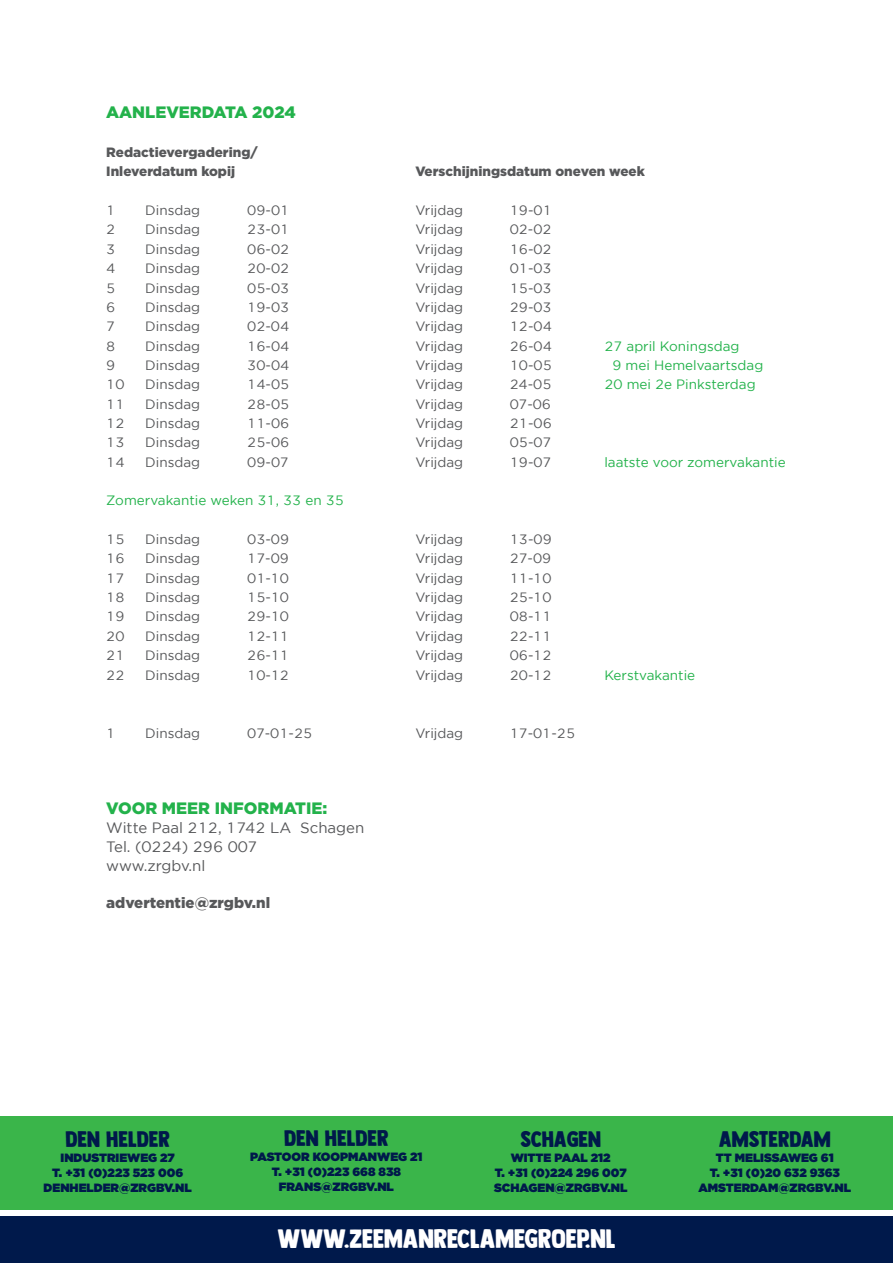
<style>
.page{position:relative;width:893px;height:1263px;background:#fff}
.page>*{position:absolute;margin:0;border:0;box-sizing:border-box;transform-origin:0 0}
.t1{font:26.7px "Longreach";color:#fff}
.t2{font:22.5px "Longreach";color:#00194b}
.t3{font:900 16.5px "Gotham";color:#23b24b}
.t4{font:15px/18.8px "Gotham";color:#57585a}
.t5{font:900 15px "Gotham";color:#57585a}
.t6{font:13.5px "Gotham";color:#57585a}
.t7{font:13.5px "Gotham";color:#23b24b}
.t8{font:900 13.5px/19.4px "Gotham";color:#57585a}
.t9{font:900 12px/15px "Gotham";color:#00194b;text-align:center}
</style>
<div class="page">
<div style="left:0;top:1213px;width:893px;height:50px;background:#00194b"></div>
<div style="left:0;top:1116px;width:893px;height:96px;background:#3ab54a"></div>
<div style="left:0;top:1210px;width:893px;height:5px;background:#fff"></div>
<p class="t3" style="left:106px;top:103px;width:191px">AANLEVERDATA 2024</p>
<p class="t8" style="left:106px;top:142px;width:153px">Redactievergadering/<br>Inleverdatum kopij</p>
<p class="t8" style="left:415px;top:162px;width:231px">Verschijningsdatum oneven week</p>
<p class="t6" style="left:106px;top:203px;width:11px">1</p>
<p class="t6" style="left:145px;top:203px;width:56px">Dinsdag</p>
<p class="t6" style="left:247px;top:203px;width:43px">09-01</p>
<p class="t6" style="left:415px;top:203px;width:49px">Vrijdag</p>
<p class="t6" style="left:510px;top:203px;width:43px">19-01</p>
<p class="t6" style="left:106px;top:222px;width:11px">2</p>
<p class="t6" style="left:145px;top:222px;width:56px">Dinsdag</p>
<p class="t6" style="left:247px;top:222px;width:43px">23-01</p>
<p class="t6" style="left:415px;top:222px;width:49px">Vrijdag</p>
<p class="t6" style="left:510px;top:222px;width:43px">02-02</p>
<p class="t6" style="left:106px;top:242px;width:11px">3</p>
<p class="t6" style="left:145px;top:242px;width:56px">Dinsdag</p>
<p class="t6" style="left:247px;top:242px;width:43px">06-02</p>
<p class="t6" style="left:415px;top:242px;width:49px">Vrijdag</p>
<p class="t6" style="left:510px;top:242px;width:43px">16-02</p>
<p class="t6" style="left:106px;top:261px;width:11px">4</p>
<p class="t6" style="left:145px;top:261px;width:56px">Dinsdag</p>
<p class="t6" style="left:247px;top:261px;width:43px">20-02</p>
<p class="t6" style="left:415px;top:261px;width:49px">Vrijdag</p>
<p class="t6" style="left:510px;top:261px;width:43px">01-03</p>
<p class="t6" style="left:106px;top:280px;width:11px">5</p>
<p class="t6" style="left:145px;top:280px;width:56px">Dinsdag</p>
<p class="t6" style="left:247px;top:280px;width:43px">05-03</p>
<p class="t6" style="left:415px;top:280px;width:49px">Vrijdag</p>
<p class="t6" style="left:510px;top:280px;width:43px">15-03</p>
<p class="t6" style="left:106px;top:300px;width:11px">6</p>
<p class="t6" style="left:145px;top:300px;width:56px">Dinsdag</p>
<p class="t6" style="left:247px;top:300px;width:43px">19-03</p>
<p class="t6" style="left:415px;top:300px;width:49px">Vrijdag</p>
<p class="t6" style="left:510px;top:300px;width:43px">29-03</p>
<p class="t6" style="left:106px;top:319px;width:11px">7</p>
<p class="t6" style="left:145px;top:319px;width:56px">Dinsdag</p>
<p class="t6" style="left:247px;top:319px;width:43px">02-04</p>
<p class="t6" style="left:415px;top:319px;width:49px">Vrijdag</p>
<p class="t6" style="left:510px;top:319px;width:44px">12-04</p>
<p class="t6" style="left:106px;top:338px;width:11px">8</p>
<p class="t6" style="left:145px;top:338px;width:56px">Dinsdag</p>
<p class="t6" style="left:247px;top:338px;width:44px">16-04</p>
<p class="t6" style="left:415px;top:338px;width:49px">Vrijdag</p>
<p class="t6" style="left:510px;top:338px;width:44px">26-04</p>
<p class="t7" style="left:604px;top:338px;width:137px">27 april Koningsdag</p>
<p class="t6" style="left:106px;top:358px;width:11px">9</p>
<p class="t6" style="left:145px;top:358px;width:56px">Dinsdag</p>
<p class="t6" style="left:247px;top:358px;width:44px">30-04</p>
<p class="t6" style="left:415px;top:358px;width:49px">Vrijdag</p>
<p class="t6" style="left:510px;top:358px;width:44px">10-05</p>
<p class="t7" style="left:612px;top:358px;width:152px">9 mei Hemelvaartsdag</p>
<p class="t6" style="left:106px;top:377px;width:20px">10</p>
<p class="t6" style="left:145px;top:377px;width:56px">Dinsdag</p>
<p class="t6" style="left:247px;top:377px;width:44px">14-05</p>
<p class="t6" style="left:415px;top:377px;width:49px">Vrijdag</p>
<p class="t6" style="left:510px;top:377px;width:43px">24-05</p>
<p class="t7" style="left:604px;top:377px;width:153px">20 mei 2e Pinksterdag</p>
<p class="t6" style="left:106px;top:396px;width:20px">11</p>
<p class="t6" style="left:145px;top:396px;width:56px">Dinsdag</p>
<p class="t6" style="left:247px;top:396px;width:44px">28-05</p>
<p class="t6" style="left:415px;top:396px;width:49px">Vrijdag</p>
<p class="t6" style="left:510px;top:396px;width:43px">07-06</p>
<p class="t6" style="left:106px;top:416px;width:20px">12</p>
<p class="t6" style="left:145px;top:416px;width:56px">Dinsdag</p>
<p class="t6" style="left:247px;top:416px;width:44px">11-06</p>
<p class="t6" style="left:415px;top:416px;width:49px">Vrijdag</p>
<p class="t6" style="left:510px;top:416px;width:44px">21-06</p>
<p class="t6" style="left:106px;top:435px;width:20px">13</p>
<p class="t6" style="left:145px;top:435px;width:56px">Dinsdag</p>
<p class="t6" style="left:247px;top:435px;width:44px">25-06</p>
<p class="t6" style="left:415px;top:435px;width:49px">Vrijdag</p>
<p class="t6" style="left:510px;top:435px;width:43px">05-07</p>
<p class="t6" style="left:106px;top:454px;width:20px">14</p>
<p class="t6" style="left:145px;top:454px;width:56px">Dinsdag</p>
<p class="t6" style="left:247px;top:454px;width:43px">09-07</p>
<p class="t6" style="left:415px;top:454px;width:49px">Vrijdag</p>
<p class="t6" style="left:510px;top:454px;width:43px">19-07</p>
<p class="t7" style="left:604px;top:454px;width:183px">laatste voor zomervakantie</p>
<p class="t7" style="left:106px;top:493px;width:239px">Zomervakantie weken 31, 33 en 35</p>
<p class="t6" style="left:106px;top:532px;width:20px">15</p>
<p class="t6" style="left:145px;top:532px;width:56px">Dinsdag</p>
<p class="t6" style="left:247px;top:532px;width:43px">03-09</p>
<p class="t6" style="left:415px;top:532px;width:49px">Vrijdag</p>
<p class="t6" style="left:510px;top:532px;width:44px">13-09</p>
<p class="t6" style="left:106px;top:551px;width:20px">16</p>
<p class="t6" style="left:145px;top:551px;width:56px">Dinsdag</p>
<p class="t6" style="left:247px;top:551px;width:43px">17-09</p>
<p class="t6" style="left:415px;top:551px;width:49px">Vrijdag</p>
<p class="t6" style="left:510px;top:551px;width:43px">27-09</p>
<p class="t6" style="left:106px;top:570px;width:20px">17</p>
<p class="t6" style="left:145px;top:570px;width:56px">Dinsdag</p>
<p class="t6" style="left:247px;top:570px;width:43px">01-10</p>
<p class="t6" style="left:415px;top:570px;width:49px">Vrijdag</p>
<p class="t6" style="left:510px;top:570px;width:43px">11-10</p>
<p class="t6" style="left:106px;top:590px;width:20px">18</p>
<p class="t6" style="left:145px;top:590px;width:56px">Dinsdag</p>
<p class="t6" style="left:247px;top:590px;width:43px">15-10</p>
<p class="t6" style="left:415px;top:590px;width:49px">Vrijdag</p>
<p class="t6" style="left:510px;top:590px;width:43px">25-10</p>
<p class="t6" style="left:106px;top:609px;width:20px">19</p>
<p class="t6" style="left:145px;top:609px;width:56px">Dinsdag</p>
<p class="t6" style="left:247px;top:609px;width:43px">29-10</p>
<p class="t6" style="left:415px;top:609px;width:49px">Vrijdag</p>
<p class="t6" style="left:510px;top:609px;width:43px">08-11</p>
<p class="t6" style="left:106px;top:628px;width:20px">20</p>
<p class="t6" style="left:145px;top:628px;width:56px">Dinsdag</p>
<p class="t6" style="left:247px;top:628px;width:43px">12-11</p>
<p class="t6" style="left:415px;top:628px;width:49px">Vrijdag</p>
<p class="t6" style="left:510px;top:628px;width:43px">22-11</p>
<p class="t6" style="left:106px;top:648px;width:20px">21</p>
<p class="t6" style="left:145px;top:648px;width:56px">Dinsdag</p>
<p class="t6" style="left:247px;top:648px;width:43px">26-11</p>
<p class="t6" style="left:415px;top:648px;width:49px">Vrijdag</p>
<p class="t6" style="left:510px;top:648px;width:43px">06-12</p>
<p class="t6" style="left:106px;top:667px;width:20px">22</p>
<p class="t6" style="left:145px;top:667px;width:56px">Dinsdag</p>
<p class="t6" style="left:247px;top:667px;width:43px">10-12</p>
<p class="t6" style="left:415px;top:667px;width:49px">Vrijdag</p>
<p class="t6" style="left:510px;top:667px;width:43px">20-12</p>
<p class="t7" style="left:604px;top:667px;width:92px">Kerstvakantie</p>
<p class="t6" style="left:106px;top:725px;width:11px">1</p>
<p class="t6" style="left:145px;top:725px;width:56px">Dinsdag</p>
<p class="t6" style="left:247px;top:725px;width:66px">07-01-25</p>
<p class="t6" style="left:415px;top:725px;width:49px">Vrijdag</p>
<p class="t6" style="left:510px;top:725px;width:67px">17-01-25</p>
<p class="t3" style="left:106px;top:799px;width:223px">VOOR MEER INFORMATIE:</p>
<p class="t4" style="left:106px;top:818px;width:260px">Witte Paal 212, 1742 LA Schagen<br>Tel. (0224) 296 007<br>www.zrgbv.nl</p>
<p class="t5" style="left:106px;top:894px;width:165px">advertentie@zrgbv.nl</p>
<h2 class="t2" style="left:66px;top:1126px;width:106px">DEN HELDER</h2>
<p class="t9" style="left:44px;top:1150px;width:150px">INDUSTRIEWEG 27<br>T. +31 (0)223 523 006<br>DENHELDER@ZRGBV.NL</p>
<h2 class="t2" style="left:284px;top:1125px;width:106px">DEN HELDER</h2>
<p class="t9" style="left:250px;top:1149px;width:174px">PASTOOR KOOPMANWEG 21<br>T. +31 (0)223 668 838<br>FRANS@ZRGBV.NL</p>
<h2 class="t2" style="left:520px;top:1126px;width:71px">SCHAGEN</h2>
<p class="t9" style="left:494px;top:1150px;width:135px">WITTE PAAL 212<br>T. +31 (0)224 296 007<br>SCHAGEN@ZRGBV.NL</p>
<h1 class="t1" style="left:277px;top:1222px;width:340px">WWW.ZEEMANRECLAMEGROEP.NL</h1>
<h2 class="t2" style="left:719px;top:1126px;width:113px">AMSTERDAM</h2>
<p class="t9" style="left:698px;top:1150px;width:154px">TT MELISSAWEG 61<br>T. +31 (0)20 632 9363<br>AMSTERDAM@ZRGBV.NL</p>
</div>
